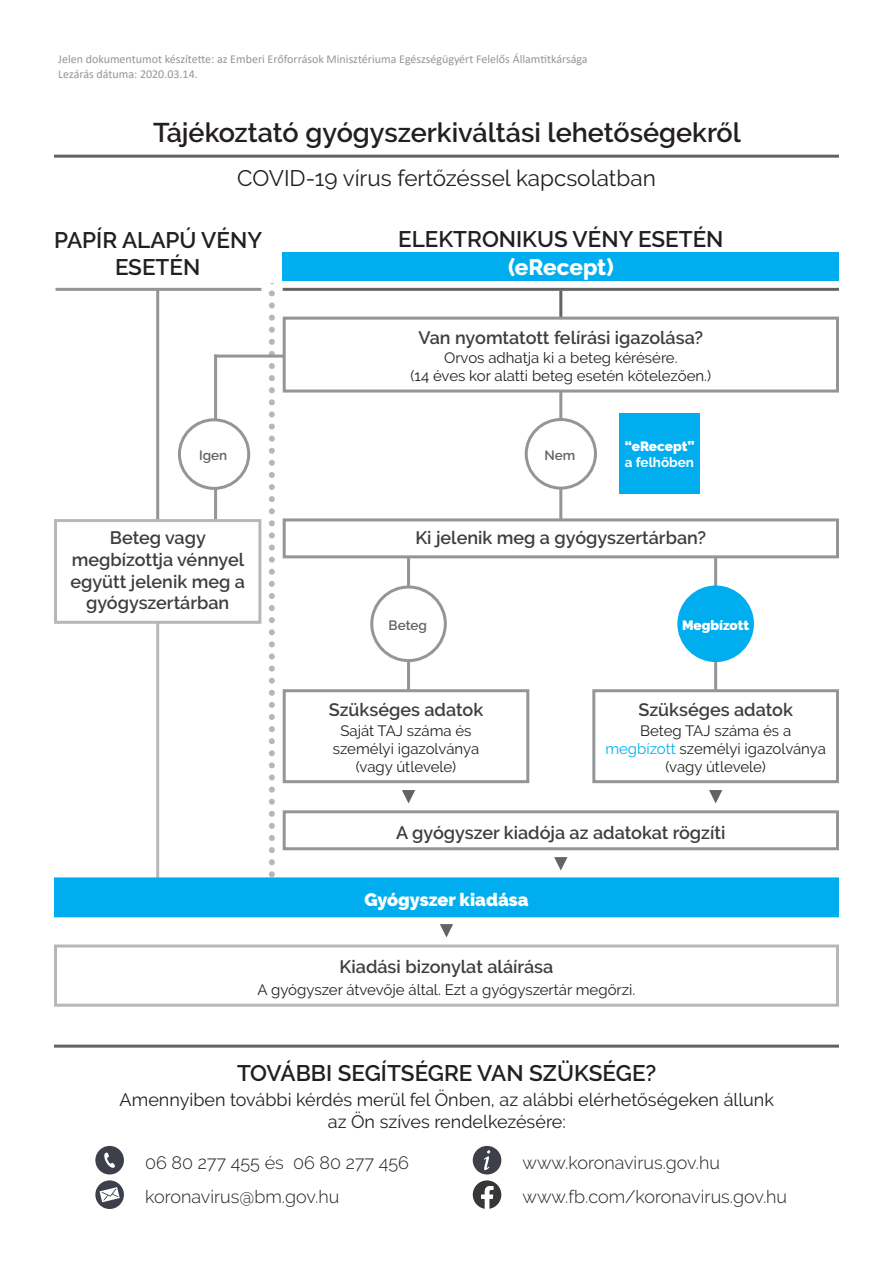
<style>
.page{position:relative;width:893px;height:1263px;background:#fff}
.page>*{position:absolute;margin:0;border:0;box-sizing:border-box;transform-origin:0 0}
.t1{font:600 27px "Raleway";color:#231f20}
.t2{font:600 22.5px "Raleway";color:#231f20}
.t3{font:22.5px "Raleway";color:#231f20}
.t4{font:800 22.5px "Raleway";letter-spacing:-.005em;color:#fff}
.t5{font:600 18px/21.6px "Raleway";color:#3e3e3f;text-align:center}
.t6{font:300 18px "Raleway";color:#231f20}
.t7{font:18px/21.6px "Raleway";color:#231f20;text-align:center}
.t8{font:900 18px "Raleway";color:#fff}
.t9{font:15px/18px "Raleway";color:#231f20;text-align:center}
.t10{font:900 13.5px/16.2px "Raleway";letter-spacing:-.005em;color:#fff}
.t11{font:600 13.5px "Raleway";color:#636366}
.t12{font:12px "Calibri";color:#939598}
.s1{font-weight:700}
.s2{color:#00aeef}
</style>
<div class="page">
<svg style="left:269px;top:284px;width:6px;height:593px"></svg>
<hr style="left:156px;top:558px;width:3px;height:348px;background:#b6b7bb">
<div style="left:283px;top:252px;width:556px;height:29px;background:#00aeef"></div>
<hr style="left:559px;top:384px;width:3px;height:146px;background:#939598">
<hr style="left:714px;top:543px;width:3px;height:168px;background:#939598">
<hr style="left:407px;top:543px;width:3px;height:158px;background:#939598">
<hr style="left:214px;top:355px;width:183px;height:3px;background:#939598">
<hr style="left:214px;top:355px;width:3px;height:235px;background:#939598">
<hr style="left:559px;top:291px;width:3px;height:93px;background:#636366">
<hr style="left:156px;top:289px;width:3px;height:286px;background:#939598">
<div style="left:284px;top:691px;width:244px;height:91px;background:#fff"></div>
<div style="left:283px;top:689px;width:246px;height:94px;border:3px solid #939598"></div>
<svg style="left:95px;top:1180px;width:29px;height:29px"></svg>
<svg style="left:473px;top:1146px;width:28px;height:28px"></svg>
<svg style="left:95px;top:1146px;width:29px;height:28px"></svg>
<hr style="left:54px;top:1044px;width:785px;height:3px;background:#636366">
<svg style="left:473px;top:1180px;width:28px;height:29px"></svg>
<hr style="left:54px;top:155px;width:785px;height:3px;background:#636366">
<div style="left:179px;top:420px;width:70px;height:68px;background:#fff;border-radius:50%"></div>
<div style="left:178px;top:418px;width:72px;height:72px;border:3px solid #939598;border-radius:50%"></div>
<div style="left:526px;top:419px;width:69px;height:69px;background:#fff;border-radius:50%"></div>
<div style="left:525px;top:418px;width:72px;height:72px;border:3px solid #939598;border-radius:50%"></div>
<div style="left:372px;top:587px;width:73px;height:73px;background:#fff;border-radius:50%"></div>
<div style="left:370px;top:585px;width:77px;height:77px;border:3px solid #939598;border-radius:50%"></div>
<div style="left:679px;top:587px;width:73px;height:73px;background:#00aeef;border-radius:50%"></div>
<div style="left:677px;top:585px;width:77px;height:77px;border:3px solid #00aeef;border-radius:50%"></div>
<div style="left:594px;top:691px;width:243px;height:91px;background:#fff"></div>
<div style="left:592px;top:689px;width:247px;height:94px;border:3px solid #939598"></div>
<div style="left:283px;top:810px;width:556px;height:40px;border:3px solid #939598"></div>
<div style="left:56px;top:879px;width:781px;height:37px;background:#00aeef"></div>
<div style="left:54px;top:877px;width:785px;height:40px;border:3px solid #00aeef"></div>
<div style="left:54px;top:944px;width:785px;height:63px;border:3px solid #b6b7bb"></div>
<div style="left:284px;top:520px;width:553px;height:37px;background:#fff"></div>
<div style="left:283px;top:518px;width:556px;height:40px;border:3px solid #939598"></div>
<div style="left:284px;top:318px;width:553px;height:73px;background:#fff"></div>
<div style="left:283px;top:317px;width:556px;height:75px;border:3px solid #939598"></div>
<hr style="left:56px;top:288px;width:205px;height:3px;background:#939598">
<hr style="left:283px;top:288px;width:556px;height:3px;background:#636366">
<div style="left:56px;top:520px;width:204px;height:102px;background:#fff"></div>
<div style="left:54px;top:519px;width:207px;height:105px;border:3px solid #b6b7bb"></div>
<svg style="left:402px;top:790px;width:13px;height:13px"></svg>
<svg style="left:709px;top:790px;width:13px;height:13px"></svg>
<svg style="left:554px;top:857px;width:13px;height:13px"></svg>
<svg style="left:440px;top:924px;width:13px;height:13px"></svg>
<div style="left:619px;top:413px;width:81px;height:81px;background:#00aeef"></div>
<p class="t12" style="left:58px;top:51px;width:531px">Jelen dokumentumot készítette: az Emberi Erőforrások Minisztériuma Egészségügyért Felelős Államtitkársága</p>
<p class="t12" style="left:58px;top:65px;width:141px">Lezárás dátuma: 2020.03.14.</p>
<p class="t1" style="left:153px;top:117px;width:589px">Tájékoztató gyógyszerkiváltási lehetőségekről</p>
<p class="t3" style="left:237px;top:165px;width:420px">COVID-19 vírus fertőzéssel kapcsolatban</p>
<p class="t2" style="left:54px;top:227px;width:210px">PAPÍR ALAPÚ VÉNY</p>
<p class="t2" style="left:115px;top:254px;width:87px">ESETÉN</p>
<p class="t2" style="left:398px;top:226px;width:327px">ELEKTRONIKUS VÉNY ESETÉN</p>
<p class="t4" style="left:508px;top:254px;width:107px">(eRecept)</p>
<p class="t5" style="left:418px;top:326px;width:286px">Van nyomtatott felírási igazolása?</p>
<p class="t9" style="left:411px;top:349px;width:302px">Orvos adhatja ki a beteg kérésére.<br>(14 éves kor alatti beteg esetén kötelezően.)</p>
<p class="t11" style="left:199px;top:448px;width:30px">Igen</p>
<p class="t11" style="left:544px;top:448px;width:32px">Nem</p>
<p class="t10" style="left:625px;top:438px;width:71px">“eRecept” <span class="s1">a felhőben</span></p>
<p class="t5" style="left:70px;top:527px;width:176px">Beteg vagy megbízottja vénnyel együtt jelenik meg a gyógyszertárban</p>
<p class="t5" style="left:415px;top:527px;width:292px">Ki jelenik meg a gyógyszertárban?</p>
<p class="t11" style="left:389px;top:618px;width:40px">Beteg</p>
<p class="t10" style="left:682px;top:617px;width:69px">Megbízott</p>
<p class="t5" style="left:329px;top:699px;width:156px">Szükséges adatok</p>
<p class="t9" style="left:333px;top:721px;width:148px">Saját TAJ száma és személyi igazolványa (vagy útlevele)</p>
<p class="t5" style="left:638px;top:699px;width:156px">Szükséges adatok</p>
<p class="t9" style="left:605px;top:721px;width:222px">Beteg TAJ száma és a <span class="s2">megbízott</span> személyi igazolványa (vagy útlevele)</p>
<p class="t5" style="left:396px;top:822px;width:331px">A gyógyszer kiadója az adatokat rögzíti</p>
<p class="t8" style="left:364px;top:889px;width:166px">Gyógyszer kiadása</p>
<p class="t5" style="left:340px;top:956px;width:215px">Kiadási bizonylat aláírása</p>
<p class="t9" style="left:258px;top:981px;width:379px">A gyógyszer átvevője által. Ezt a gyógyszertár megőrzi.</p>
<p class="t2" style="left:237px;top:1060px;width:421px">TOVÁBBI SEGÍTSÉGRE VAN SZÜKSÉGE?</p>
<p class="t7" style="left:120px;top:1089px;width:656px">Amennyiben további kérdés merül fel Önben, az alábbi elérhetőségeken állunk az Ön szíves rendelkezésére:</p>
<p class="t6" style="left:145px;top:1152px;width:265px">06 80 277 455 és 06 80 277 456</p>
<p class="t6" style="left:523px;top:1152px;width:199px">www.koronavirus.gov.hu</p>
<p class="t6" style="left:523px;top:1186px;width:266px">www.fb.com/koronavirus.gov.hu</p>
<p class="t6" style="left:145px;top:1186px;width:196px">koronavirus@bm.gov.hu</p>
</div>
